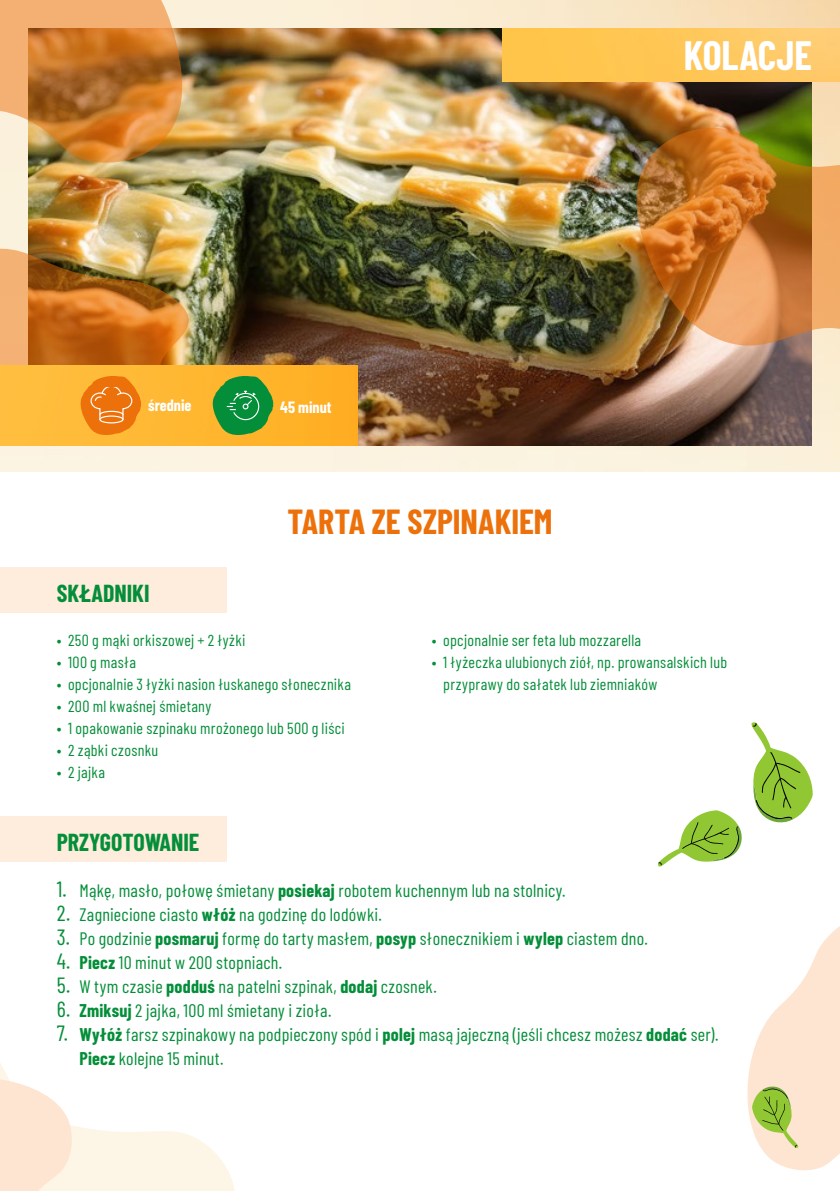
<style>
.page{position:relative;width:840px;height:1191px;background:#fff}
.page>*{position:absolute;margin:0;border:0;box-sizing:border-box;transform-origin:0 0}
.t1{font:700 40px "Barlow Condensed";letter-spacing:-.005em;color:#fff}
.t2{font:700 34px "Barlow Condensed";color:#ed710a}
.t3{font:700 24px "Barlow Condensed";color:#048e39}
.t4{font:18px/24px "Barlow Condensed";letter-spacing:.015em;color:#048e39}
.t5{font:16px/22px "Barlow Condensed";letter-spacing:.02em;color:#048e39}
.t6{font:700 16px "Barlow Condensed";color:#fff}
.s1{font-size:22px}
.s2{font-weight:700}
</style>
<div class="page">
<img style="left:0;top:0;width:839px;height:472px">
<svg style="left:0;top:1063px;width:234px;height:128px"></svg>
<img style="left:28px;top:28px;width:783px;height:417px">
<img style="left:624px;top:126px;width:215px;height:311px">
<img style="left:0;top:248px;width:207px;height:117px">
<img style="left:0;top:0;width:192px;height:166px">
<svg style="left:751px;top:722px;width:61px;height:101px"></svg>
<svg style="left:658px;top:810px;width:84px;height:57px"></svg>
<svg style="left:747px;top:927px;width:92px;height:244px"></svg>
<svg style="left:0;top:1064px;width:74px;height:127px"></svg>
<img style="left:0;top:365px;width:357px;height:80px">
<img style="left:502px;top:28px;width:337px;height:53px">
<svg style="left:80px;top:376px;width:61px;height:59px;background:#f28a23"></svg>
<svg style="left:212px;top:376px;width:61px;height:59px;background:#489b3e"></svg>
<div style="left:0;top:816px;width:226px;height:46px;background:#feecdc"></div>
<div style="left:0;top:567px;width:226px;height:45px;background:#feecdc"></div>
<p class="t6" style="left:148px;top:393px;width:45px">średnie</p>
<h3 class="t3" style="left:57px;top:576px;width:94px">SKŁADNIKI</h3>
<p class="t6" style="left:280px;top:396px;width:53px">45 minut</p>
<h2 class="t2" style="left:287px;top:498px;width:266px">TARTA ZE SZPINAKIEM</h2>
<h1 class="t1" style="left:683px;top:27px;width:129px">KOLACJE</h1>
<p class="t5" style="left:57px;top:627px;width:190px">• 250 g mąki orkiszowej + 2 łyżki</p>
<p class="t5" style="left:57px;top:649px;width:81px">• 100 g masła</p>
<p class="t5" style="left:57px;top:671px;width:295px">• opcjonalnie 3 łyżki nasion łuskanego słonecznika</p>
<p class="t5" style="left:57px;top:693px;width:156px">• 200 ml kwaśnej śmietany</p>
<p class="t5" style="left:57px;top:715px;width:289px">• 1 opakowanie szpinaku mrożonego lub 500 g liści</p>
<p class="t5" style="left:57px;top:737px;width:103px">• 2 ząbki czosnku</p>
<p class="t5" style="left:57px;top:759px;width:50px">• 2 jajka</p>
<h3 class="t3" style="left:57px;top:825px;width:144px">PRZYGOTOWANIE</h3>
<p class="t5" style="left:431px;top:627px;width:211px">• opcjonalnie ser feta lub mozzarella</p>
<p class="t5" style="left:443px;top:649px;width:285px;text-indent:-11px">• 1 łyżeczka ulubionych ziół, np. prowansalskich lub przyprawy do sałatek lub ziemniaków</p>
<p class="t4" style="left:57px;top:877px;width:510px"><span class="s1">1.</span> Mąkę, masło, połowę śmietany <span class="s2">posiekaj</span> robotem kuchennym lub na stolnicy.</p>
<p class="t4" style="left:57px;top:901px;width:326px"><span class="s1">2.</span> Zagniecione ciasto <span class="s2">włóż</span> na godzinę do lodówki.</p>
<p class="t4" style="left:57px;top:925px;width:592px"><span class="s1">3.</span> Po godzinie <span class="s2">posmaruj</span> formę do tarty masłem, <span class="s2">posyp</span> słonecznikiem i <span class="s2">wylep</span> ciastem dno.</p>
<p class="t4" style="left:57px;top:949px;width:227px"><span class="s1">4.</span> <span class="s2">Piecz</span> 10 minut w 200 stopniach.</p>
<p class="t4" style="left:57px;top:973px;width:381px"><span class="s1">5.</span> W tym czasie <span class="s2">podduś</span> na patelni szpinak, <span class="s2">dodaj</span> czosnek.</p>
<p class="t4" style="left:57px;top:997px;width:276px"><span class="s1">6.</span> <span class="s2">Zmiksuj</span> 2 jajka, 100 ml śmietany i zioła.</p>
<p class="t4" style="left:79px;top:1021px;width:640px;text-indent:-23px"><span class="s1">7.</span> <span class="s2">Wyłóż</span> farsz szpinakowy na podpieczony spód i <span class="s2">polej</span> masą jajeczną (jeśli chcesz możesz <span class="s2">dodać</span> ser).<br><span class="s2">Piecz</span> kolejne 15 minut.</p>
</div>
